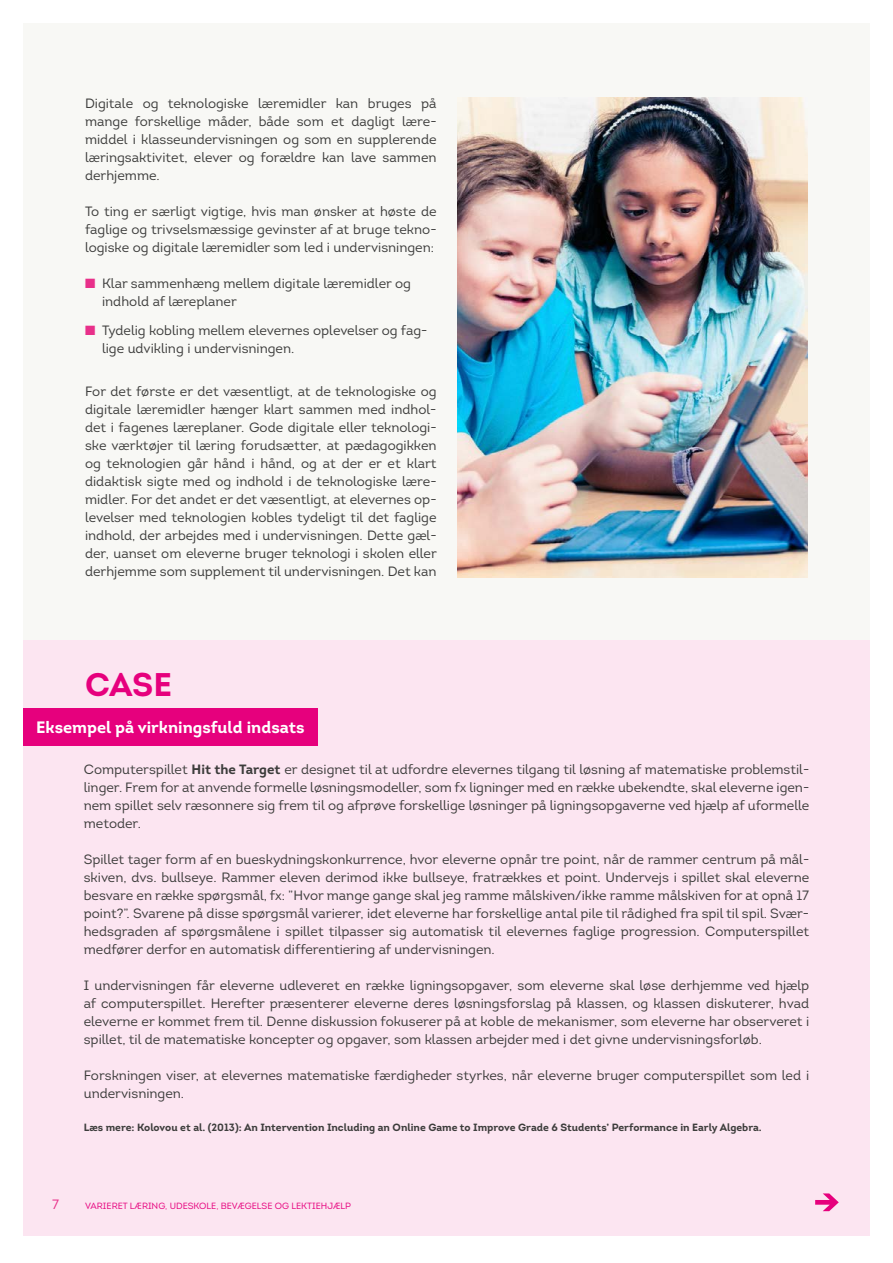
<style>
.page{position:relative;width:893px;height:1263px;background:#fff}
.page>*{position:absolute;margin:0;border:0;box-sizing:border-box;transform-origin:0 0}
.t1{font:700 32.7px "Intro";color:#e6007d}
.t2{font:700 16.5px "Intro";color:#fff}
.t3{font:13.5px/18px "Intro";color:#3c3c3b;text-align:justify}
.t4{font:13.5px "Intro";color:#e8308a}
.t5{font:700 10.5px "Intro";color:#3c3c3b}
.t6{font:9px "Intro";color:#e6007d}
.s1{color:#e8308a}
.s2{font-weight:700}
</style>
<div class="page">
<div style="left:23px;top:23px;width:847px;height:1212px;background:#f8f8f5"></div>
<div style="left:23px;top:640px;width:847px;height:595px;background:#fce5f1"></div>
<div style="left:23px;top:708px;width:295px;height:38px;background:#e6007d"></div>
<img style="left:458px;top:98px;width:350px;height:479px">
<svg style="left:815px;top:1193px;width:24px;height:18px"></svg>
<p class="t3" style="left:85px;top:94px;width:353px">Digitale og teknologiske læremidler kan bruges på mange forskellige måder, både som et dagligt lære&shy;middel i klasseundervisningen og som en supplerende læringsaktivitet, elever og forældre kan lave sammen derhjemme.</p>
<p class="t3" style="left:85px;top:202px;width:353px">To ting er særligt vigtige, hvis man ønsker at høste de faglige og trivselsmæssige gevinster af at bruge tekno&shy;logiske og digitale læremidler som led i undervisningen:</p>
<p class="t3" style="left:102px;top:274px;width:310px;text-indent:-17px"><span class="s1">■</span> Klar sammenhæng mellem digitale læremidler og indhold af læreplaner</p>
<p class="t3" style="left:102px;top:321px;width:327px;text-indent:-17px"><span class="s1">■</span> Tydelig kobling mellem elevernes oplevelser og fag&shy;lige udvikling i undervisningen.</p>
<p class="t3" style="left:85px;top:382px;width:353px">For det første er det væsentligt, at de teknologiske og digitale læremidler hænger klart sammen med indhol&shy;det i fagenes læreplaner. Gode digitale eller teknologi&shy;ske værktøjer til læring forudsætter, at pædagogikken og teknologien går hånd i hånd, og at der er et klart didaktisk sigte med og indhold i de teknologiske lære&shy;midler. For det andet er det væsentligt, at elevernes op&shy;levelser med teknologien kobles tydeligt til det faglige indhold, der arbejdes med i undervisningen. Dette gæl&shy;der, uanset om eleverne bruger teknologi i skolen eller derhjemme som supplement til undervisningen. Det kan</p>
<h1 class="t1" style="left:85px;top:664px;width:89px">CASE</h1>
<p class="t2" style="left:36px;top:717px;width:270px">Eksempel på virkningsfuld indsats</p>
<p class="t3" style="left:84px;top:760px;width:727px">Computerspillet <span class="s2">Hit the Target</span> er designet til at udfordre elevernes tilgang til løsning af matematiske problemstil&shy;linger. Frem for at anvende formelle løsningsmodeller, som fx ligninger med en række ubekendte, skal eleverne igen&shy;nem spillet selv ræsonnere sig frem til og afprøve forskellige løsninger på ligningsopgaverne ved hjælp af uformelle metoder.</p>
<p class="t3" style="left:84px;top:850px;width:727px">Spillet tager form af en bueskydningskonkurrence, hvor eleverne opnår tre point, når de rammer centrum på mål&shy;skiven, dvs. bullseye. Rammer eleven derimod ikke bullseye, fratrækkes et point. Undervejs i spillet skal eleverne besvare en række spørgsmål, fx: ”Hvor mange gange skal jeg ramme målskiven/ikke ramme målskiven for at opnå 17 point?”. Svarene på disse spørgsmål varierer, idet eleverne har forskellige antal pile til rådighed fra spil til spil. Svær&shy;hedsgraden af spørgsmålene i spillet tilpasser sig automatisk til elevernes faglige progression. Computerspillet medfører derfor en automatisk differentiering af undervisningen.</p>
<p class="t3" style="left:84px;top:976px;width:727px">I undervisningen får eleverne udleveret en række ligningsopgaver, som eleverne skal løse derhjemme ved hjælp af computerspillet. Herefter præsenterer eleverne deres løsningsforslag på klassen, og klassen diskuterer, hvad eleverne er kommet frem til. Denne diskussion fokuserer på at koble de mekanismer, som eleverne har observeret i spillet, til de matematiske koncepter og opgaver, som klassen arbejder med i det givne undervisningsforløb.</p>
<p class="t3" style="left:84px;top:1066px;width:727px">Forskningen viser, at elevernes matematiske færdigheder styrkes, når eleverne bruger computerspillet som led i undervisningen.</p>
<p class="t5" style="left:84px;top:1121px;width:680px">Læs mere: Kolovou et al. (2013): An Intervention Including an Online Game to Improve Grade 6 Students’ Performance in Early Algebra.</p>
<p class="t4" style="left:52px;top:1196px;width:8px">7</p>
<p class="t6" style="left:85px;top:1200px;width:268px">VARIERET LÆRING, UDESKOLE, BEVÆGELSE OG LEKTIEHJÆLP</p>
</div>
